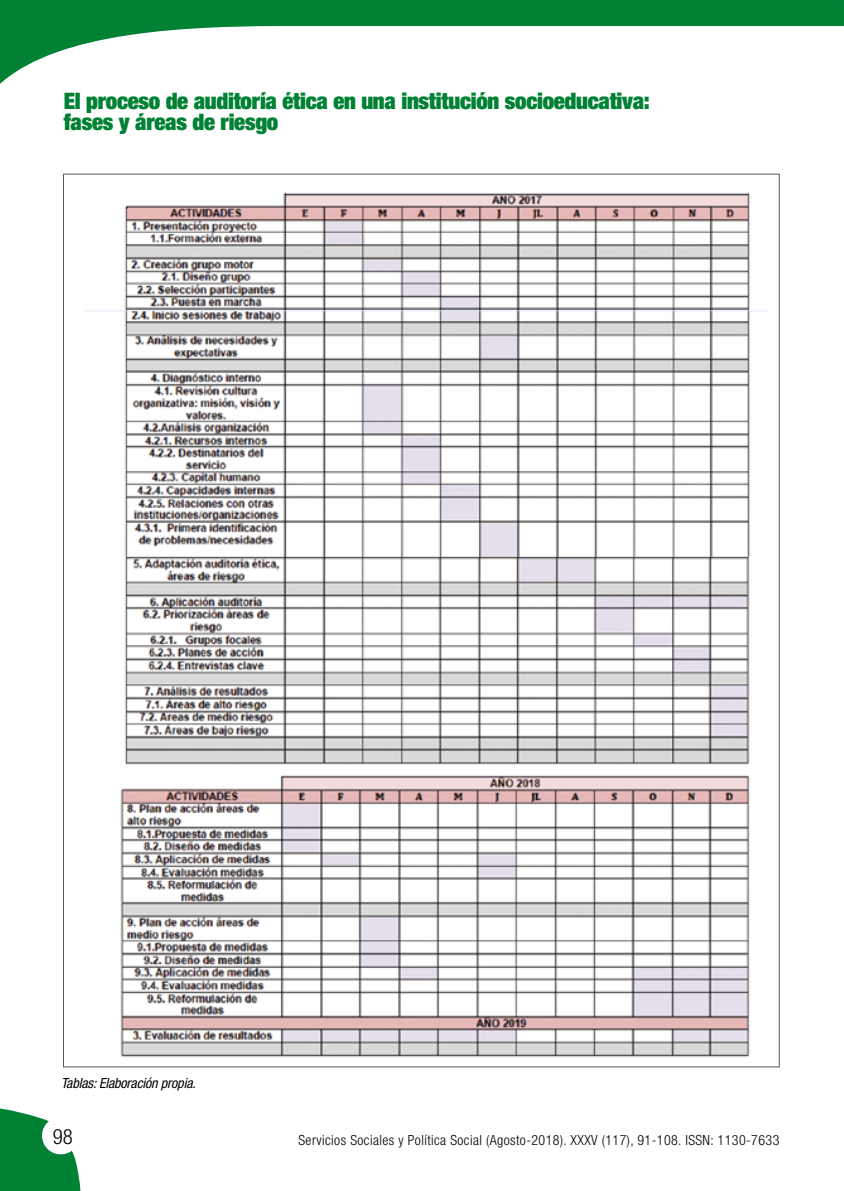
<style>
.page{position:relative;width:844px;height:1191px;background:#fff}
.page>*{position:absolute;margin:0;border:0;box-sizing:border-box;transform-origin:0 0}
.t1{font:900 expanded 22.75px/21px "Helvetica Neue";letter-spacing:-.01em;color:#008134}
.t2{font:300 condensed 21px "Helvetica Neue";color:#000}
.t3{font:300 condensed 14px "Helvetica Neue";letter-spacing:.03em;color:#000}
.t4{font:italic condensed 14px "Helvetica Neue";letter-spacing:-.01em;color:#000}
</style>
<div class="page">
<svg style="left:0;top:0;width:843px;height:84px"></svg>
<svg style="left:0;top:1108px;width:81px;height:83px"></svg>
<img style="left:83px;top:192px;width:684px;height:865px">
<h1 class="t1" style="left:64px;top:90px;width:587px">El proceso de auditoría ética en una institución socioeducativa: fases y áreas de riesgo</h1>
<p class="t4" style="left:61px;top:1075px;width:136px">Tablas: Elaboración propia.</p>
<h2 class="t2" style="left:53px;top:1124px;width:22px">98</h2>
<p class="t3" style="left:298px;top:1132px;width:482px">Servicios Sociales y Política Social (Agosto-2018). XXXV (117), 91-108. ISSN: 1130-7633</p>
</div>
